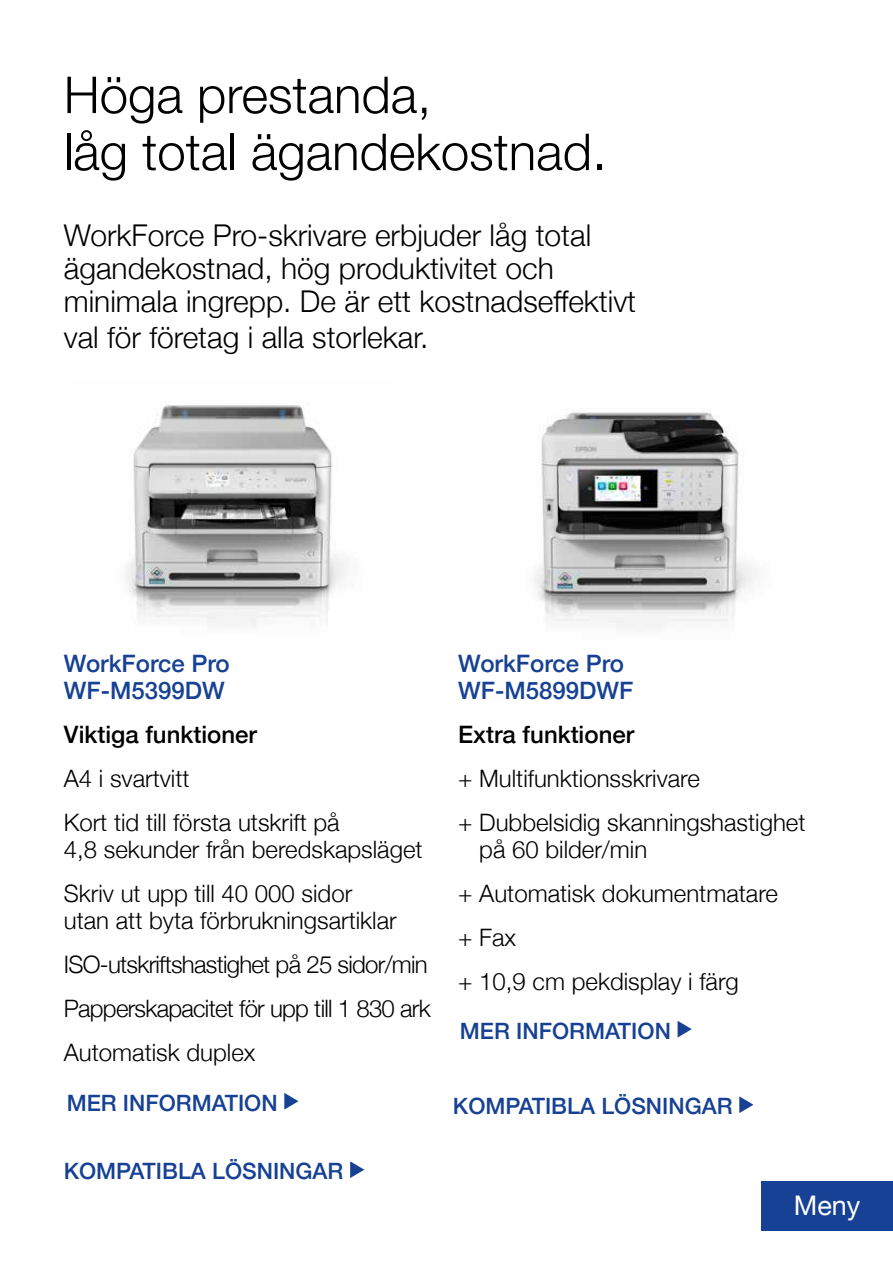
<style>
.page{position:relative;width:893px;height:1263px;background:#fff}
.page>*{position:absolute;margin:0;border:0;box-sizing:border-box;transform-origin:0 0}
.t1{font:300 51px/57px "Helvetica Neue";color:#000}
.t2{font:300 30px/33px "Helvetica Neue";color:#000}
.t3{font:27px "Helvetica Neue";color:#fff}
.t4{font:300 24px/44px "Helvetica Neue";color:#000}
.t5{font:300 24px/44px "Helvetica Neue";letter-spacing:-.03em;color:#000}
.t6{font:500 24px/27px "Helvetica Neue";color:#164194}
.t7{font:500 24px "Helvetica Neue";color:#000}
.t8{font:500 22.5px "Helvetica Neue";color:#164194}
</style>
<div class="page">
<img style="left:534px;top:410px;width:219px;height:218px">
<svg style="left:678px;top:1021px;width:14px;height:16px"></svg>
<img style="left:125px;top:405px;width:221px;height:222px">
<svg style="left:284px;top:1093px;width:14px;height:16px"></svg>
<div style="left:761px;top:1181px;width:132px;height:50px;background:#164194"></div>
<svg style="left:739px;top:1096px;width:14px;height:17px"></svg>
<svg style="left:350px;top:1161px;width:14px;height:17px"></svg>
<h1 class="t1" style="left:64px;top:63px;width:544px">Höga prestanda,<br>låg total ägandekostnad.</h1>
<p class="t2" style="left:64px;top:216px;width:574px">WorkForce Pro-skrivare erbjuder låg total ägandekostnad, hög produktivitet och minimala ingrepp. De är ett kostnadseffektivt</p>
<p class="t2" style="left:64px;top:318px;width:366px">val för företag i alla storlekar.</p>
<p class="t6" style="left:64px;top:648px;width:167px">WorkForce Pro<br>WF-M5399DW</p>
<p class="t7" style="left:64px;top:715px;width:195px">Viktiga funktioner</p>
<p class="t4" style="left:64px;top:755px;width:277px">A4 i svartvitt<br>Kort tid till första utskrift på</p>
<p class="t4" style="left:64px;top:826px;width:360px">4,8 sekunder från beredskapsläget<br>Skriv ut upp till 40 000 sidor</p>
<p class="t5" style="left:64px;top:897px;width:368px">utan att byta förbrukningsartiklar ISO-utskriftshastighet på 25 sidor/min Papperskapacitet för upp till 1 830 ark Automatisk duplex</p>
<p class="t8" style="left:67px;top:1084px;width:212px">MER INFORMATION</p>
<p class="t8" style="left:64px;top:1153px;width:281px">KOMPATIBLA LÖSNINGAR</p>
<p class="t6" style="left:458px;top:648px;width:177px">WorkForce Pro<br>WF-M5899DWF</p>
<p class="t7" style="left:458px;top:715px;width:178px">Extra funktioner</p>
<p class="t4" style="left:458px;top:755px;width:349px">+ Multifunktionsskrivare<br>+ Dubbelsidig skanningshastighet</p>
<p class="t4" style="left:458px;top:826px;width:321px;text-indent:21px">på 60 bilder/min<br>+ Automatisk dokumentmatare + Fax<br>+ 10,9 cm pekdisplay i färg</p>
<p class="t8" style="left:460px;top:1012px;width:212px">MER INFORMATION</p>
<p class="t8" style="left:453px;top:1088px;width:281px">KOMPATIBLA LÖSNINGAR</p>
<p class="t3" style="left:794px;top:1186px;width:68px">Meny</p>
</div>
